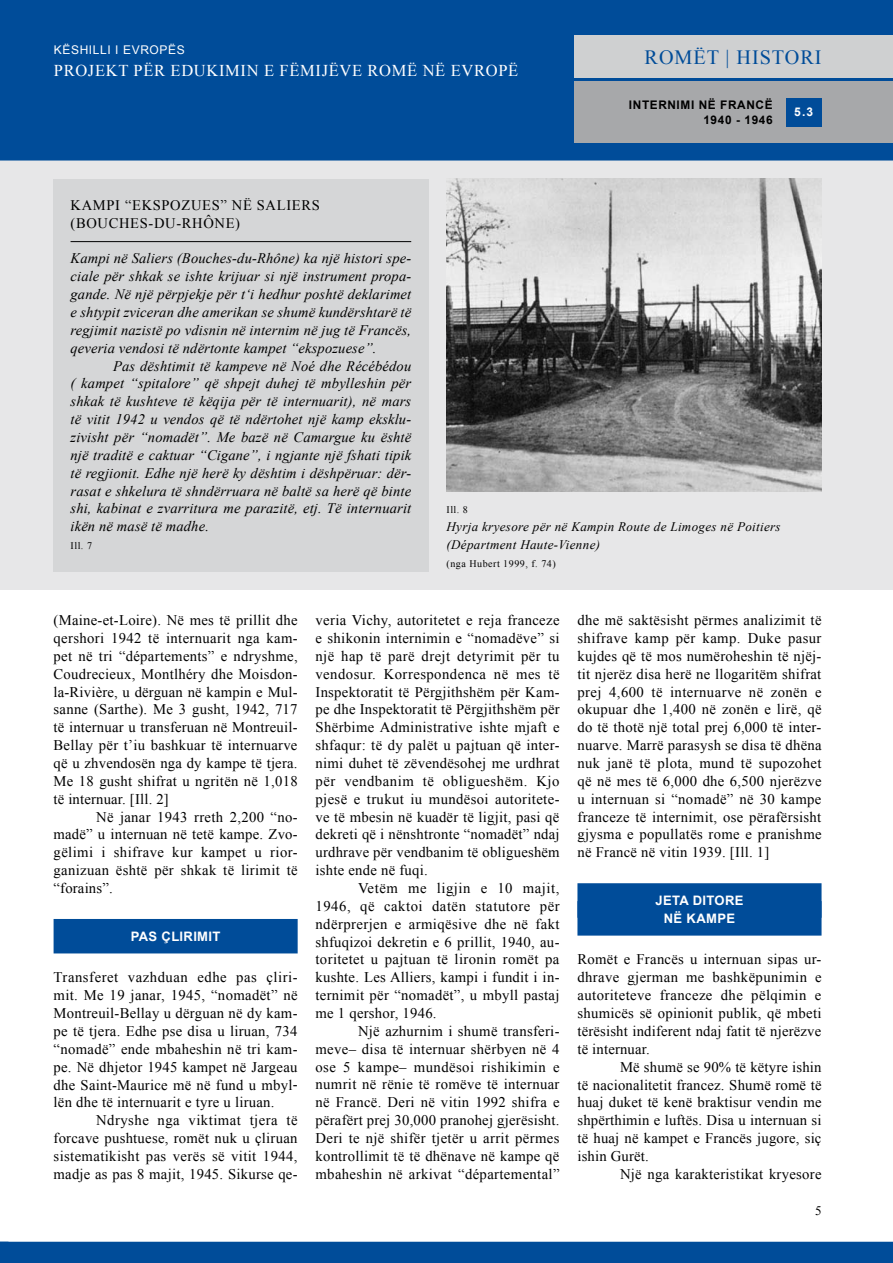
<style>
.page{position:relative;width:893px;height:1263px;background:#fff}
.page>*{position:absolute;margin:0;border:0;box-sizing:border-box;transform-origin:0 0}
.t1{font:20.25px "Times New Roman";color:#004c99}
.t2{font:16.5px "Times New Roman";letter-spacing:.04em;color:#fff}
.t3{font:14.7px/17.9px "Times New Roman";letter-spacing:.02em;color:#000;text-align:justify}
.t4{font:italic 14.55px/17.9px "Times New Roman";letter-spacing:.01em;color:#000;text-align:justify}
.t5{font:14.55px/17.9px "Times New Roman";letter-spacing:.045em;color:#000}
.t6{font:italic 13.05px/17.9px "Times New Roman";letter-spacing:.025em;color:#000}
.t7{font:700 13.05px/17.9px "Arial";letter-spacing:.025em;color:#fff}
.t8{font:12px "Arial";letter-spacing:.05em;color:#fff}
.t9{font:700 12px "Arial";color:#fff}
.t10{font:700 11.85px/15px "Arial";letter-spacing:.05em;color:#000;text-align:right}
.t11{font:10.05px "Times New Roman";letter-spacing:.05em;color:#000}
</style>
<div class="page">
<div style="left:0;top:153px;width:893px;height:436px;background:#e7e7e8"></div>
<div style="left:0;top:0;width:893px;height:161px;background:#004c99"></div>
<div style="left:574px;top:81px;width:319px;height:62px;background:#a7a8aa"></div>
<div style="left:574px;top:36px;width:319px;height:42px;background:#cfd0d1"></div>
<div style="left:786px;top:98px;width:35px;height:28px;background:#004c99"></div>
<div style="left:0;top:1242px;width:893px;height:21px;background:#004c99"></div>
<img style="left:446px;top:179px;width:375px;height:312px">
<div style="left:54px;top:919px;width:244px;height:34px;background:#004c99"></div>
<div style="left:577px;top:883px;width:244px;height:35px;background:#004c99"></div>
<div style="left:577px;top:901px;width:244px;height:34px;background:#004c99"></div>
<div style="left:53px;top:179px;width:376px;height:392px;background:#d5d6d7"></div>
<hr style="left:71px;top:241px;width:340px;height:1px;background:#000">
<p class="t8" style="left:54px;top:42px;width:132px">KËSHI LLI I EVROPËS</p>
<p class="t2" style="left:54px;top:59px;width:456px">Projekt Për Edukimin e fëmijëve romë nË Evropë</p>
<h1 class="t1" style="left:645px;top:44px;width:17px">ROM</h1>
<h1 class="t1" style="left:693px;top:44px;width:57px">ËT | HISTORI</h1>
<p class="t9" style="left:794px;top:104px;width:21px">5.3</p>
<p class="t10" style="left:629px;top:98px;width:145px">INTERNIMI NË FRANCË<br>1940 - 1946</p>
<p class="t5" style="left:71px;top:196px;width:251px">Kampi “Ekspozues” në Saliers (Bouches-du-Rhône)</p>
<p class="t4" style="left:71px;top:249px;width:342px">Kampi në Saliers (Bouches-du-Rhône) ka një histori spe&shy;ciale për shkak se ishte krijuar si një instrument propa&shy;gande. Në një përpjekje për t‘i hedhur poshtë deklarimet e shtypit zviceran dhe amerikan se shumë kundërshtarë të regjimit nazistë po vdisnin në internim në jug të Francës, qeveria vendosi të ndërtonte kampet “ekspozuese”.</p>
<p class="t4" style="left:71px;top:356px;width:342px;text-indent:43px">Pas dështimit të kampeve në Noé dhe Récébédou ( kampet “spitalore” që shpejt duhej të mbylleshin për shkak të kushteve të këqija për të internuarit), në mars të vitit 1942 u vendos që të ndërtohet një kamp eksklu&shy;zivisht për “nomadët”. Me bazë në Camargue ku është një traditë e caktuar “Cigane”, i ngjante një fshati tipik të regjionit. Edhe një herë ky dështim i dëshpëruar: dër&shy;rasat e shkelura të shndërruara në baltë sa herë që binte shi, kabinat e zvarritura me parazitë, etj. Të internuarit ikën në masë të madhe.</p>
<p class="t11" style="left:71px;top:539px;width:23px">Ill. 7</p>
<p class="t11" style="left:446px;top:503px;width:23px">Ill. 8</p>
<p class="t6" style="left:446px;top:518px;width:336px">Hyrja kryesore për në Kampin Route de Limoges në Poitiers (Départment Haute-Vienne)</p>
<p class="t11" style="left:446px;top:557px;width:111px">(nga Hubert 1999, f. 74)</p>
<p class="t3" style="left:54px;top:611px;width:246px">(Maine-et-Loire). Në mes të prillit dhe qershori 1942 të internuarit nga kam&shy;pet në tri “départements” e ndryshme, Coudrecieux, Montlhéry dhe Moisdon&shy;la-Rivière, u dërguan në kampin e Mul&shy;sanne (Sarthe). Me 3 gusht, 1942, 717 të internuar u transferuan në Montreuil-Bellay për t’iu bashkuar të internuarve që u zhvendosën nga dy kampe të tjera.<br>Me 18 gusht shifrat u ngritën në 1,018 të internuar. [Ill. 2]</p>
<p class="t3" style="left:54px;top:807px;width:246px;text-indent:43px">Në janar 1943 rreth 2,200 “no&shy;madë” u internuan në tetë kampe. Zvo&shy;gëlimi i shifrave kur kampet u rior&shy;ganizuan është për shkak të lirimit të “forains”.</p>
<p class="t7" style="left:131px;top:927px;width:91px">PAS ÇLIRIMIT</p>
<p class="t3" style="left:54px;top:968px;width:246px">Transferet vazhduan edhe pas çliri&shy;mit. Me 19 janar, 1945, “nomadët” në Montreuil-Bellay u dërguan në dy kam&shy;pe të tjera. Edhe pse disa u liruan, 734 “nomadë” ende mbaheshin në tri kam&shy;pe. Në dhjetor 1945 kampet në Jargeau dhe Saint-Maurice më në fund u mbyl&shy;lën dhe të internuarit e tyre u liruan.</p>
<p class="t3" style="left:54px;top:1111px;width:246px;text-indent:43px">Ndryshe nga viktimat tjera të forcave pushtuese, romët nuk u çliruan sistematikisht pas verës së vitit 1944, madje as pas 8 majit, 1945. Sikurse qe-</p>
<p class="t3" style="left:315px;top:611px;width:246px">veria Vichy, autoritetet e reja franceze e shikonin internimin e “nomadëve” si një hap të parë drejt detyrimit për tu vendosur. Korrespondenca në mes të Inspektoratit të Përgjithshëm për Kam&shy;pe dhe Inspektoratit të Përgjithshëm për Shërbime Administrative ishte mjaft e shfaqur: të dy palët u pajtuan që inter&shy;nimi duhet të zëvendësohej me urdhrat për vendbanim të obligueshëm. Kjo pjesë e trukut iu mundësoi autoritete&shy;ve të mbesin në kuadër të ligjit, pasi që dekreti që i nënshtronte “nomadët” ndaj urdhrave për vendbanim të obligueshëm ishte ende në fuqi.</p>
<p class="t3" style="left:315px;top:879px;width:246px;text-indent:43px">Vetëm me ligjin e 10 majit, 1946, që caktoi datën statutore për ndërprerjen e armiqësive dhe në fakt shfuqizoi dekretin e 6 prillit, 1940, au&shy;toritetet u pajtuan të lironin romët pa kushte. Les Alliers, kampi i fundit i in&shy;ternimit për “nomadët”, u mbyll pastaj me 1 qershor, 1946.</p>
<p class="t3" style="left:315px;top:1022px;width:246px;text-indent:43px">Një azhurnim i shumë transferi&shy;meve– disa të internuar shërbyen në 4 ose 5 kampe– mundësoi rishikimin e numrit në rënie të romëve të internuar në Francë. Deri në vitin 1992 shifra e përafërt prej 30,000 pranohej gjerësisht.<br>Deri te një shifër tjetër u arrit përmes kontrollimit të të dhënave në kampe që mbaheshin në arkivat “départemental”</p>
<p class="t3" style="left:577px;top:611px;width:246px">dhe më saktësisht përmes analizimit të shifrave kamp për kamp. Duke pasur kujdes që të mos numëroheshin të njëj&shy;tit njerëz disa herë ne llogaritëm shifrat prej 4,600 të internuarve në zonën e okupuar dhe 1,400 në zonën e lirë, që do të thotë një total prej 6,000 të inter&shy;nuarve. Marrë parasysh se disa të dhëna nuk janë të plota, mund të supozohet që në mes të 6,000 dhe 6,500 njerëzve u internuan si “nomadë” në 30 kampe franceze të internimit, ose përafërsisht gjysma e popullatës rome e pranishme në Francë në vitin 1939. [Ill. 1]</p>
<p class="t7" style="left:655px;top:892px;width:10px">JETA</p>
<p class="t7" style="left:664px;top:892px;width:53px;text-indent:29px">DITORE<br>NË KAM</p>
<p class="t7" style="left:717px;top:910px;width:18px">PE</p>
<p class="t3" style="left:577px;top:950px;width:246px">Romët e Francës u internuan sipas ur&shy;dhrave gjerman me bashkëpunimin e autoriteteve franceze dhe pëlqimin e shumicës së opinionit publik, që mbeti tërësisht indiferent ndaj fatit të njerëzve të internuar.</p>
<p class="t3" style="left:577px;top:1057px;width:246px;text-indent:43px">Më shumë se 90% të këtyre ishin të nacionalitetit francez. Shumë romë të huaj duket të kenë braktisur vendin me shpërthimin e luftës. Disa u internuan si të huaj në kampet e Francës jugore, siç ishin Gurët.</p>
<p class="t3" style="left:620px;top:1165px;width:203px">Një nga karakteristikat kryesore</p>
</div>
